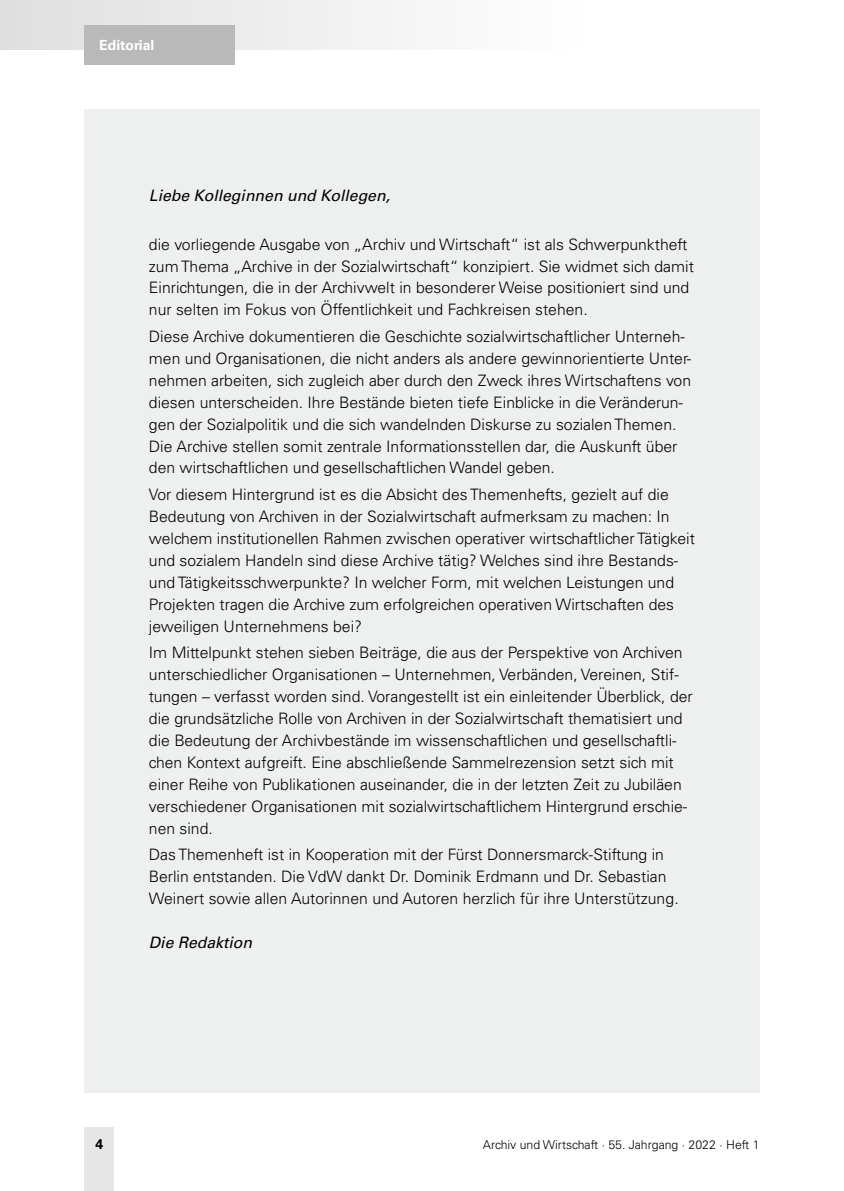
<style>
.page{position:relative;width:844px;height:1191px;background:#fff}
.page>*{position:absolute;margin:0;border:0;box-sizing:border-box;transform-origin:0 0}
.t1{font:300 15.75px/21.9px "Univers LT";color:#000}
.t2{font:italic 15.75px "Univers LT";color:#000}
.t3{font:700 14px "Univers LT";color:#fff}
.t4{font:700 14px "Univers LT";color:#000}
.t5{font:300 12.25px "Univers LT";color:#000}
</style>
<div class="page">
<div style="left:0;top:0;width:584px;height:50px;background:linear-gradient(to right,#dedfdf,#fff)"></div>
<div style="left:84px;top:1127px;width:30px;height:64px;background:#e6e6e7"></div>
<div style="left:84px;top:25px;width:150px;height:39px;background:#b9b9ba"></div>
<div style="left:84px;top:109px;width:675px;height:983px;background:#eeefef"></div>
<p class="t3" style="left:99px;top:37px;width:59px">Aufsätze</p>
<p class="t3" style="left:99px;top:37px;width:57px">Editorial</p>
<p class="t2" style="left:149px;top:186px;width:242px">Liebe Kolleginnen und Kollegen,</p>
<p class="t1" style="left:149px;top:233px;width:546px">die vorliegende Ausgabe von „Archiv und Wirtschaft“ ist als Schwerpunktheft zum Thema „Archive in der Sozialwirtschaft“ konzipiert. Sie widmet sich damit Einrichtungen, die in der Archivwelt in besonderer Weise positioniert sind und nur selten im Fokus von Öffentlichkeit und Fachkreisen stehen.</p>
<p class="t1" style="left:149px;top:325px;width:543px">Diese Archive dokumentieren die Geschichte sozialwirtschaftlicher Unterneh&shy;men und Organisationen, die nicht anders als andere gewinnorientierte Unter&shy;nehmen arbeiten, sich zugleich aber durch den Zweck ihres Wirtschaftens von diesen unterscheiden. Ihre Bestände bieten tiefe Einblicke in die Veränderun&shy;gen der Sozialpolitik und die sich wandelnden Diskurse zu sozialen Themen.<br>Die Archive stellen somit zentrale Informationsstellen dar, die Auskunft über den wirtschaftlichen und gesellschaftlichen Wandel geben.</p>
<p class="t1" style="left:149px;top:484px;width:547px">Vor diesem Hintergrund ist es die Absicht des Themenhefts, gezielt auf die Bedeutung von Archiven in der Sozialwirtschaft aufmerksam zu machen: In welchem institutionellen Rahmen zwischen operativer wirtschaftlicher Tätigkeit und sozialem Handeln sind diese Archive tätig? Welches sind ihre Bestands&shy;und Tätigkeitsschwerpunkte? In welcher Form, mit welchen Leistungen und Projekten tragen die Archive zum erfolgreichen operativen Wirtschaften des jeweiligen Unternehmens bei?</p>
<p class="t1" style="left:149px;top:642px;width:545px">Im Mittelpunkt stehen sieben Beiträge, die aus der Perspektive von Archiven unterschiedlicher Organisationen – Unternehmen, Verbänden, Vereinen, Stif&shy;tungen – verfasst worden sind. Vorangestellt ist ein einleitender Überblick, der die grundsätzliche Rolle von Archiven in der Sozialwirtschaft thematisiert und die Bedeutung der Archivbestände im wissenschaftlichen und gesellschaftli&shy;chen Kontext aufgreift. Eine abschließende Sammelrezension setzt sich mit einer Reihe von Publikationen auseinander, die in der letzten Zeit zu Jubiläen verschiedener Organisationen mit sozialwirtschaftlichem Hintergrund erschie&shy;nen sind.</p>
<p class="t1" style="left:149px;top:844px;width:531px">Das Themenheft ist in Kooperation mit der Fürst Donnersmarck-Stiftung in<br>Berlin entstanden. Die VdW dankt Dr. Dominik Erdmann und Dr. Sebastian<br>Weinert sowie allen Autorinnen und Autoren herzlich für ihre Unterstützung.</p>
<p class="t2" style="left:149px;top:933px;width:104px">Die Redaktion</p>
<p class="t4" style="left:95px;top:1136px;width:9px">4</p>
<p class="t5" style="left:483px;top:1137px;width:278px">Archiv und Wirtschaft · 55. Jahrgang · 2022 · Heft 1</p>
</div>
